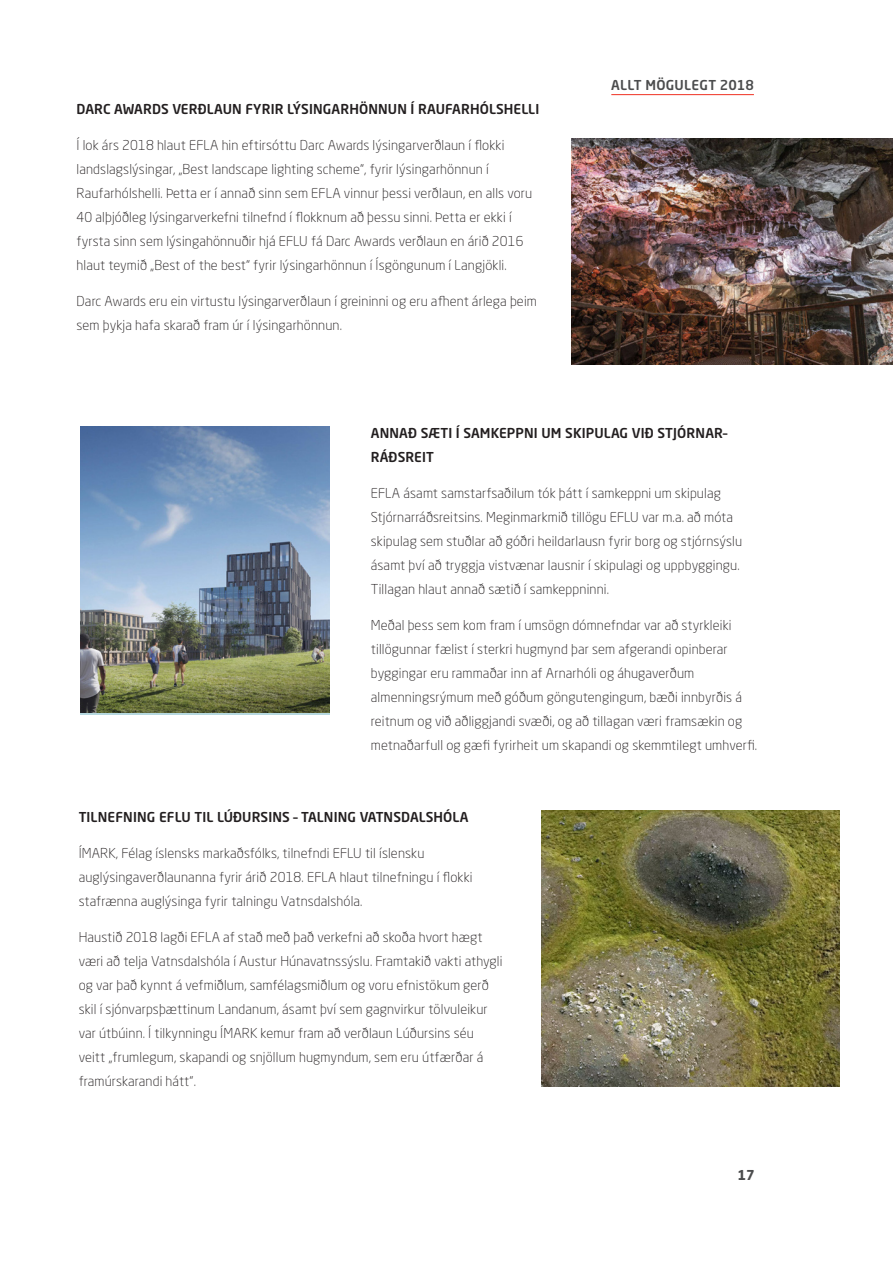
<style>
.page{position:relative;width:893px;height:1263px;background:#fff}
.page>*{position:absolute;margin:0;border:0;box-sizing:border-box;transform-origin:0 0}
.Body_text{font:300 13.5px/24px "Neo Sans Std";letter-spacing:.01em;color:#231f20}
.Body_text-2{font:500 13.5px/24px "Neo Sans Std";letter-spacing:.01em;color:#231f20}
.t1{font:500 13.5px "Neo Sans Std";letter-spacing:.015em;color:#4b4c4d}
.t2{font:700 13.5px "Neo Sans Std";color:#4b4c4d}
</style>
<div class="page">
<hr style="left:611px;top:94px;width:143px;height:1px;background:#ef3122">
<img style="left:571px;top:138px;width:322px;height:226px">
<img style="left:80px;top:426px;width:250px;height:287px">
<img style="left:541px;top:810px;width:298px;height:276px">
<p class="Body_text-2" style="left:77px;top:97px;width:464px">DARC AWARDS VERÐLAUN FYRIR LÝSINGARHÖNNUN Í RAUFARHÓLSHELLI</p>
<p class="Body_text" style="left:77px;top:133px;width:457px">Í lok árs 2018 hlaut EFLA hin eftirsóttu Darc Awards lýsingarverðlaun í flokki landslagslýsingar, „Best landscape lighting scheme“, fyrir lýsingarhönnun í Raufarhólshelli. Þetta er í annað sinn sem EFLA vinnur þessi verðlaun, en alls voru 40 alþjóðleg lýsingarverkefni tilnefnd í flokknum að þessu sinni. Þetta er ekki í fyrsta sinn sem lýsingahönnuðir hjá EFLU fá Darc Awards verðlaun en árið 2016 hlaut teymið „Best of the best“ fyrir lýsingarhönnun í Ísgöngunum í Langjökli.</p>
<p class="Body_text" style="left:77px;top:289px;width:462px">Darc Awards eru ein virtustu lýsingarverðlaun í greininni og eru afhent árlega þeim sem þykja hafa skarað fram úr í lýsingarhönnun.</p>
<p class="t1" style="left:611px;top:77px;width:144px">ALLT MÖGULEGT 2018</p>
<p class="Body_text-2" style="left:371px;top:421px;width:358px">ANNAÐ SÆTI Í SAMKEPPNI UM SKIPULAG VIÐ STJÓRNAR–<br>RÁÐSREIT</p>
<p class="Body_text" style="left:371px;top:481px;width:373px">EFLA ásamt samstarfsaðilum tók þátt í samkeppni um skipulag Stjórnarráðsreitsins. Meginmarkmið tillögu EFLU var m.a. að móta skipulag sem stuðlar að góðri heildarlausn fyrir borg og stjórnsýslu ásamt því að tryggja vistvænar lausnir í skipulagi og uppbyggingu.<br>Tillagan hlaut annað sætið í samkeppninni.</p>
<p class="Body_text" style="left:371px;top:613px;width:388px">Meðal þess sem kom fram í umsögn dómnefndar var að styrkleiki tillögunnar fælist í sterkri hugmynd þar sem afgerandi opinberar byggingar eru rammaðar inn af Arnarhóli og áhugaverðum almenningsrýmum með góðum göngutengingum, bæði innbyrðis á reitnum og við aðliggjandi svæði, og að tillagan væri framsækin og metnaðarfull og gæfi fyrirheit um skapandi og skemmtilegt umhverfi.</p>
<p class="Body_text-2" style="left:79px;top:805px;width:391px">TILNEFNING EFLU TIL LÚÐURSINS – TALNING VATNSDALSHÓLA</p>
<p class="Body_text" style="left:79px;top:841px;width:395px">ÍMARK, Félag íslensks markaðsfólks, tilnefndi EFLU til íslensku auglýsingaverðlaunanna fyrir árið 2018. EFLA hlaut tilnefningu í flokki stafrænna auglýsinga fyrir talningu Vatnsdalshóla.</p>
<p class="Body_text" style="left:79px;top:925px;width:425px">Haustið 2018 lagði EFLA af stað með það verkefni að skoða hvort hægt væri að telja Vatnsdalshóla í Austur Húnavatnssýslu. Framtakið vakti athygli og var það kynnt á vefmiðlum, samfélagsmiðlum og voru efnistökum gerð skil í sjónvarpsþættinum Landanum, ásamt því sem gagnvirkur tölvuleikur var útbúinn. Í tilkynningu ÍMARK kemur fram að verðlaun Lúðursins séu veitt „frumlegum, skapandi og snjöllum hugmyndum, sem eru útfærðar á framúrskarandi hátt“.</p>
<p class="t2" style="left:737px;top:1166px;width:19px">17</p>
</div>
